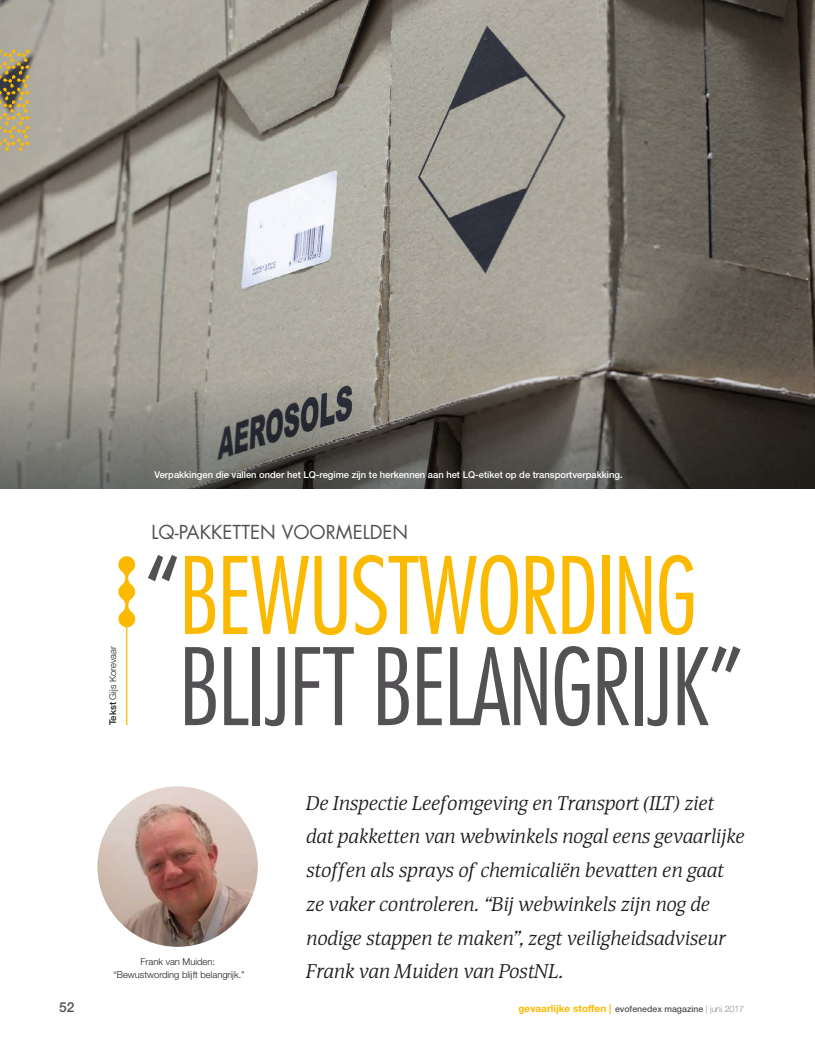
<style>
.page{position:relative;width:815px;height:1046px;background:#fff}
.page>*{position:absolute;margin:0;border:0;box-sizing:border-box;transform-origin:0 0}
.t1{font:300 condensed 103.5px/91.1px "Futura LT";letter-spacing:-.02em;color:#545155;text-align:center}
.t2{font:italic 20px/33.8px "Devin";color:#1d1d1b}
.t3{font:18.75px "Futura LT";color:#545155}
.t4{font:500 13.75px "Helvetica Neue LT";color:#545155}
.t5{font:700 10px "Helvetica Neue LT";color:#fbba00}
.t6{font:500 9.38px "Helvetica Neue LT";color:#fff}
.t7{font:300 9.38px/13.8px "Helvetica Neue LT";color:#1d1d1b;text-align:center}
.t8{font:500 8.75px "Helvetica Neue LT";color:#545155}
.s1{font-weight:500}
.s2{color:#fbba00}
.s3{font-weight:100}
</style>
<div class="page">
<img style="left:0;top:0;width:815px;height:381px">
<svg style="left:0;top:381px;width:815px;height:107px;background:#5e5b55"></svg>
<svg style="left:0;top:49px;width:29px;height:102px;background:#a69564"></svg>
<svg style="left:118px;top:556px;width:17px;height:71px"></svg>
<hr style="left:126px;top:562px;width:1px;height:163px;background:#fbba00">
<img style="left:97px;top:786px;width:161px;height:160px;border-radius:80px">
<p class="t6" style="left:155px;top:469px;width:470px">Verpakkingen die vallen onder het LQ-regime zijn te herkennen aan het LQ-etiket op de transportverpakking.</p>
<p class="t7" style="left:106px;top:725px;width:80px;rotate:-90deg"><span class="s1">Tekst</span> Gijs Korevaar</p>
<p class="t3" style="left:152px;top:520px;width:258px">LQ-PAKKETTEN VOORMELDEN</p>
<h1 class="t1" style="left:144px;top:550px;width:602px">“<span class="s2">BEWUSTWORDING<br></span>BLIJFT BELANGRIJK”</h1>
<p class="t7" style="left:113px;top:954px;width:133px">Frank van Muiden: “Bewustwording blijft belangrijk.”</p>
<p class="t2" style="left:306px;top:785px;width:440px">De Inspectie Leefomgeving en Transport (ILT) ziet dat pakketten van webwinkels nogal eens gevaarlijke stoffen als sprays of chemicaliën bevatten en gaat ze vaker controleren. “Bij webwinkels zijn nog de nodige stappen te maken”, zegt veiligheidsadviseur Frank van Muiden van PostNL.</p>
<p class="t4" style="left:59px;top:999px;width:17px">52</p>
<p class="t8" style="left:615px;top:1003px;width:131px">evofenedex magazine <span class="s3">| juni 2017</span></p>
<p class="t5" style="left:519px;top:1002px;width:94px">gevaarlijke stoffen |</p>
</div>
